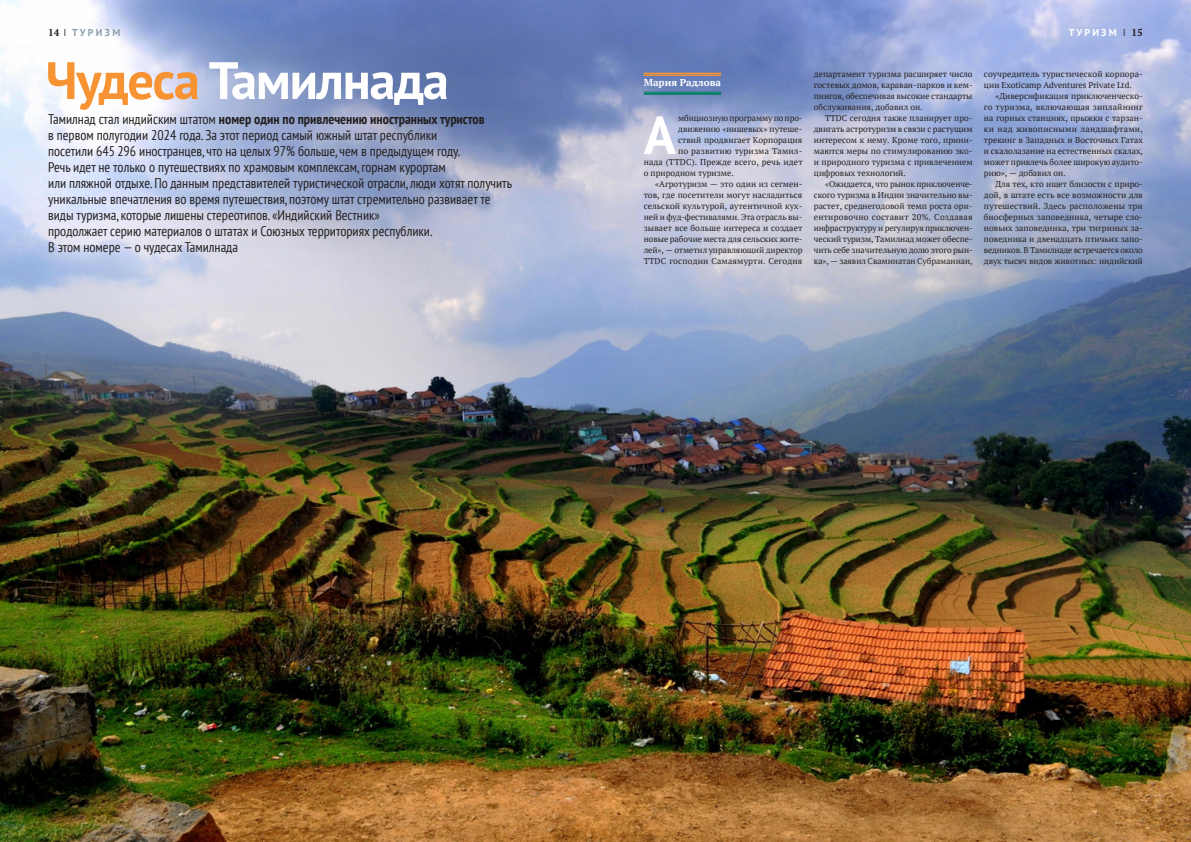
<style>
.page{position:relative;width:1191px;height:842px;background:#fff}
.page>*{position:absolute;margin:0;border:0;box-sizing:border-box;transform-origin:0 0}
.Bukva{font:700 53.4px "PT Sans";color:#fff}
.TITLE_1{font:700 52.5px "PT Sans";letter-spacing:-.025em;color:#fff}
.Lid{font:condensed 14px/16px "PT Sans";color:#231f20}
.Autor{font:700 10px "PT Serif";color:#fff}
.t1{font:700 10px "PT Sans";letter-spacing:.23em;color:#8c9faa}
.t2{font:700 10px "PT Sans";letter-spacing:.23em;color:#fff}
.TEXT{font:8.5px/11px "PT Serif";letter-spacing:-.005em;color:#231f20;text-align:justify}
.Bukva-2{font:8.5px "PT Serif";letter-spacing:.005em;color:#231f20}
.s1{font-family:"PT Serif";color:#231f20}
.s2{font-weight:400;font-stretch:condensed;color:#231f20}
.s3{color:#f79332}
.s4{font-weight:700}
</style>
<div class="page">
<img style="left:0;top:0;width:1191px;height:842px">
<hr style="left:643px;top:92px;width:78px;height:1px;background:#00805f">
<hr style="left:643px;top:93px;width:78px;height:2px;background:#00805f">
<hr style="left:643px;top:73px;width:78px;height:2px;background:#f79332">
<hr style="left:643px;top:75px;width:78px;height:1px;background:#f79332">
<p class="t1" style="left:48px;top:26px;width:74px"><span class="s1">14</span> <span class="s2">I</span> ТУРИЗМ</p>
<p class="t2" style="left:1068px;top:26px;width:75px">ТУРИЗМ <span class="s2">I</span> <span class="s1">15</span></p>
<p class="TITLE_1" style="left:46px;top:46px;width:405px"><span class="s3">Чудеса</span> Тамилнада</p>
<p class="Lid" style="left:48px;top:111px;width:465px">Тамилнад стал индийским штатом <span class="s4">номер один по привлечению иностранных туристов<br></span>в первом полугодии 2024 года. За этот период самый южный штат республики<br>посетили 645 296 иностранцев, что на целых 97% больше, чем в предыдущем году.<br>Речь идет не только о путешествиях по храмовым комплексам, горнам курортам<br>или пляжной отдыхе. По данным представителей туристической отрасли, люди хотят получить уникальные впечатления во время путешествия, поэтому штат стремительно развивает те виды туризма, которые лишены стереотипов. «Индийский Вестник»<br>продолжает серию материалов о штатах и Союзных территориях республики.<br>В этом номере — о чудесах Тамилнада</p>
<p class="TEXT" style="left:984px;top:68px;width:160px">соучредитель туристической корпора&shy;ции Exoticamp Adventures Private Ltd.</p>
<p class="TEXT" style="left:984px;top:90px;width:160px;text-indent:11px">«Диверсификация приключенческо&shy;го туризма, включающая зиплайнинг на горных станциях, прыжки с тарзан&shy;ки над живописными ландшафтами, трекинг в Западных и Восточных Гатах и скалолазание на естественных скалах, может привлечь более широкую аудито&shy;рию», — добавил он.</p>
<p class="TEXT" style="left:984px;top:178px;width:160px;text-indent:11px">Для тех, кто ищет близости с приро&shy;дой, в штате есть все возможности для путешествий. Здесь расположены три биосферных заповедника, четыре сло&shy;новьих заповедника, три тигриных за&shy;поведника и двенадцать птичьих запо&shy;ведников. В Тамилнаде встречается около двух тысяч видов животных: индийский</p>
<p class="TEXT" style="left:814px;top:68px;width:160px">департамент туризма расширяет число гостевых домов, караван-парков и кем&shy;пингов, обеспечивая высокие стандарты обслуживания, добавил он.</p>
<p class="TEXT" style="left:814px;top:112px;width:160px;text-indent:11px">TTDC сегодня также планирует про&shy;двигать астротуризм в связи с растущим интересом к нему. Кроме того, прини&shy;маются меры по стимулированию эко&shy;и природного туризма с привлечением цифровых технологий.</p>
<p class="TEXT" style="left:814px;top:178px;width:160px;text-indent:11px">«Ожидается, что рынок приключенче&shy;ского туризма в Индии значительно вы&shy;растет, среднегодовой темп роста ори&shy;ентировочно составит 20%. Создавая инфраструктуру и регулируя приключен&shy;ческий туризм, Тамилнад может обеспе&shy;чить себе значительную долю этого рын&shy;ка», — заявил Сваминатан Субраманиан,</p>
<p class="Autor" style="left:643px;top:76px;width:79px">Мария Радлова</p>
<p class="Bukva" style="left:643px;top:100px;width:34px">А</p>
<p class="Bukva-2" style="left:678px;top:112px;width:126px">мбициозную программу по про-</p>
<p class="Bukva-2" style="left:678px;top:123px;width:126px">движению «нишевых» путеше-</p>
<p class="Bukva-2" style="left:678px;top:134px;width:126px">ствий продвигает Корпорация</p>
<p class="Bukva-2" style="left:678px;top:145px;width:126px">по развитию туризма Тамил-</p>
<p class="Bukva-2" style="left:643px;top:156px;width:160px">нада (TTDC). Прежде всего, речь идет</p>
<p class="Bukva-2" style="left:643px;top:167px;width:91px">о природном туризме.</p>
<p class="TEXT" style="left:643px;top:178px;width:160px;text-indent:11px">«Агротуризм — это один из сегмен&shy;тов, где посетители могут насладиться сельской культурой, аутентичной кух&shy;ней и фуд-фестивалями. Эта отрасль вы&shy;зывает все больше интереса и создает новые рабочие места для сельских жите&shy;лей», — отметил управляющий директор TTDC господин Самаямурти. Сегодня</p>
</div>
